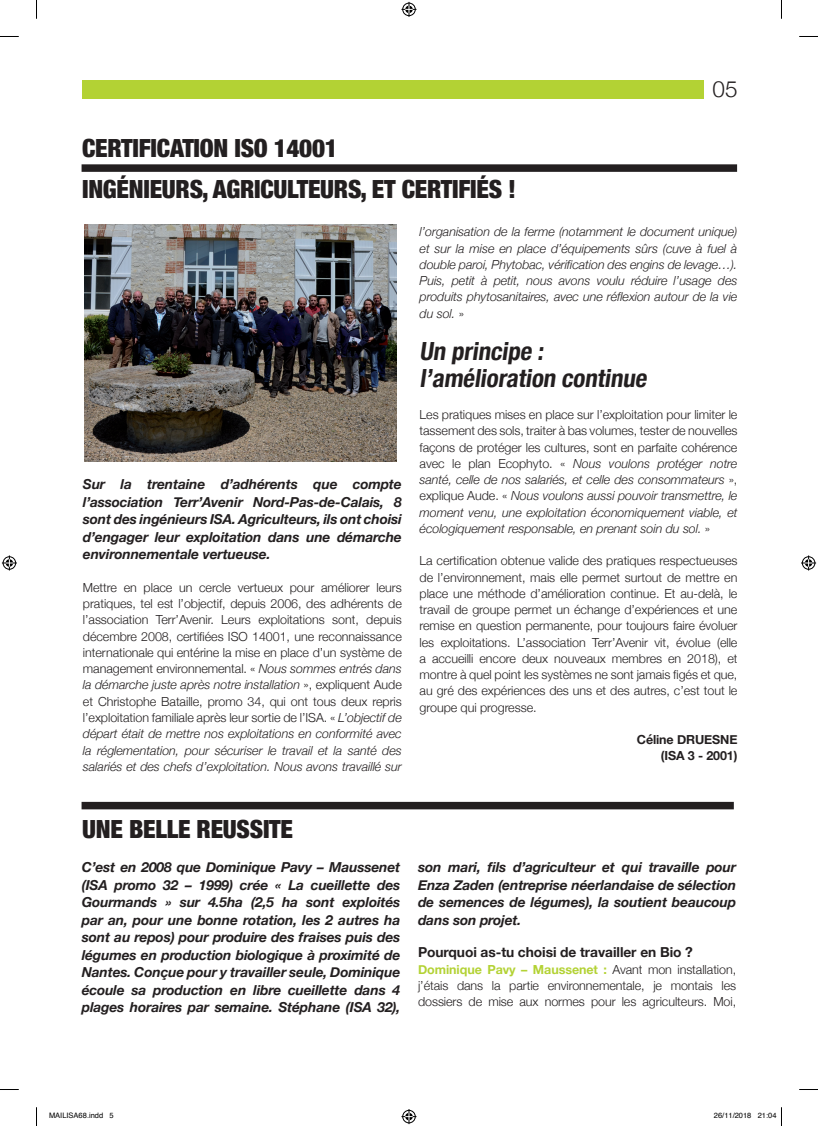
<style>
.page{position:relative;width:818px;height:1126px;background:#fff}
.page>*{position:absolute;margin:0;border:0;box-sizing:border-box;transform-origin:0 0}
.t1{font:900 condensed 25px "Helvetica Neue";letter-spacing:-.01em;color:#231f20}
.t2{font:700 condensed 25px/26.2px "Helvetica Neue";color:#231f20}
.t3{font:300 22.5px "Helvetica Neue";color:#231f20}
.t4{font:italic 700 13.75px/17.5px "Helvetica Neue";letter-spacing:-.01em;color:#231f20;text-align:justify}
.t5{font:700 13.75px "Helvetica Neue";letter-spacing:-.005em;color:#231f20}
.t6{font:300 12.5px/16.2px "Helvetica Neue";letter-spacing:-.005em;color:#231f20;text-align:justify}
.t7{font:italic 300 12.5px/16.2px "Helvetica Neue";letter-spacing:-.005em;color:#231f20;text-align:justify}
.t8{font:700 12.5px/16.2px "Helvetica Neue";letter-spacing:-.01em;color:#231f20;text-align:right}
.t9{font:7.5px "Helvetica";color:#000}
.s1{font-style:italic}
.s2{font-style:normal}
.s3{font-weight:700;color:#b3d234}
</style>
<div class="page">
<div style="left:81px;top:80px;width:622px;height:18px;background:#b3d234"></div>
<div style="left:81px;top:164px;width:655px;height:8px;background:#231f20"></div>
<img style="left:84px;top:224px;width:312px;height:237px">
<div style="left:81px;top:801px;width:652px;height:8px;background:#231f20"></div>
<svg style="left:0;top:36px;width:19px;height:1px"></svg>
<svg style="left:799px;top:36px;width:18px;height:1px"></svg>
<svg style="left:0;top:1089px;width:19px;height:1px"></svg>
<svg style="left:799px;top:1089px;width:18px;height:1px"></svg>
<svg style="left:36px;top:0;width:1px;height:19px"></svg>
<svg style="left:36px;top:1107px;width:1px;height:18px"></svg>
<svg style="left:401px;top:2px;width:15px;height:15px"></svg>
<svg style="left:401px;top:1109px;width:15px;height:14px"></svg>
<svg style="left:2px;top:555px;width:15px;height:15px"></svg>
<svg style="left:801px;top:555px;width:14px;height:15px"></svg>
<h1 class="t1" style="left:82px;top:127px;width:257px">CERTIFICATION ISO 14001</h1>
<h1 class="t1" style="left:82px;top:168px;width:435px">INGÉNIEURS, AGRICULTEURS, ET CERTIFIÉS !</h1>
<h2 class="t3" style="left:712px;top:71px;width:27px">05</h2>
<p class="t4" style="left:83px;top:476px;width:320px">Sur la trentaine d’adhérents que compte l’association Terr’Avenir Nord-Pas-de-Calais, 8 sont des ingénieurs ISA. Agriculteurs, ils ont choisi d’engager leur exploitation dans une démarche environnementale vertueuse.</p>
<p class="t6" style="left:83px;top:578px;width:320px">Mettre en place un cercle vertueux pour améliorer leurs pratiques, tel est l’objectif, depuis 2006, des adhérents de l’association Terr’Avenir. Leurs exploitations sont, depuis décembre 2008, certifiées ISO 14001, une reconnaissance internationale qui entérine la mise en place d’un système de management environnemental. « <span class="s1">Nous sommes entrés dans la démarche juste après notre installation</span> », expliquent Aude et Christophe Bataille, promo 34, qui ont tous deux repris l’exploitation familiale après leur sortie de l’ISA. « <span class="s1">L’objectif de départ était de mettre nos exploitations en conformité avec la réglementation, pour sécuriser le travail et la santé des salariés et des chefs d’exploitation. Nous avons travaillé sur</span></p>
<p class="t7" style="left:419px;top:223px;width:319px">l’organisation de la ferme (notamment le document unique) et sur la mise en place d’équipements sûrs (cuve à fuel à double paroi, Phytobac, vérification des engins de levage…).<br>Puis, petit à petit, nous avons voulu réduire l’usage des produits phytosanitaires, avec une réflexion autour de la vie du sol. <span class="s2">»</span></p>
<h1 class="t2" style="left:419px;top:336px;width:233px">Un principe : l’amélioration continue</h1>
<p class="t7" style="left:419px;top:405px;width:319px"><span class="s2">Les pratiques mises en place sur l’exploitation pour limiter le tassement des sols, traiter à bas volumes, tester de nouvelles façons de protéger les cultures, sont en parfaite cohérence avec le plan Ecophyto. «</span> Nous voulons protéger notre santé, celle de nos salariés, et celle des consommateurs <span class="s2">», explique Aude. «</span> Nous voulons aussi pouvoir transmettre, le moment venu, une exploitation économiquement viable, et écologiquement responsable, en prenant soin du sol. <span class="s2">»</span></p>
<p class="t6" style="left:419px;top:552px;width:319px">La certification obtenue valide des pratiques respectueuses de l’environnement, mais elle permet surtout de mettre en place une méthode d’amélioration continue. Et au-delà, le travail de groupe permet un échange d’expériences et une remise en question permanente, pour toujours faire évoluer les exploitations. L’association Terr’Avenir vit, évolue (elle a accueilli encore deux nouveaux membres en 2018), et montre à quel point les systèmes ne sont jamais figés et que, au gré des expériences des uns et des autres, c’est tout le groupe qui progresse.</p>
<p class="t8" style="left:636px;top:732px;width:102px">Céline DRUESNE (ISA 3 - 2001)</p>
<h1 class="t1" style="left:82px;top:808px;width:212px">UNE BELLE REUSSITE</h1>
<p class="t4" style="left:82px;top:858px;width:320px">C’est en 2008 que Dominique Pavy – Maussenet (ISA promo 32 – 1999) crée « La cueillette des Gourmands » sur 4.5ha (2,5 ha sont exploités par an, pour une bonne rotation, les 2 autres ha sont au repos) pour produire des fraises puis des légumes en production biologique à proximité de Nantes. Conçue pour y travailler seule, Dominique écoule sa production en libre cueillette dans 4 plages horaires par semaine. Stéphane (ISA 32),</p>
<p class="t4" style="left:418px;top:859px;width:319px">son mari, fils d’agriculteur et qui travaille pour Enza Zaden (entreprise néerlandaise de sélection de semences de légumes), la soutient beaucoup dans son projet.</p>
<p class="t5" style="left:418px;top:941px;width:276px">Pourquoi as-tu choisi de travailler en Bio ?</p>
<p class="t6" style="left:418px;top:960px;width:319px"><span class="s3">Dominique Pavy – Maussenet :</span> Avant mon installation, j’étais dans la partie environnementale, je montais les dossiers de mise aux normes pour les agriculteurs. Moi,</p>
<p class="t9" style="left:49px;top:1109px;width:66px">MAILISA68.indd 5</p>
<p class="t9" style="left:713px;top:1109px;width:64px">26/11/2018 21:04</p>
</div>
